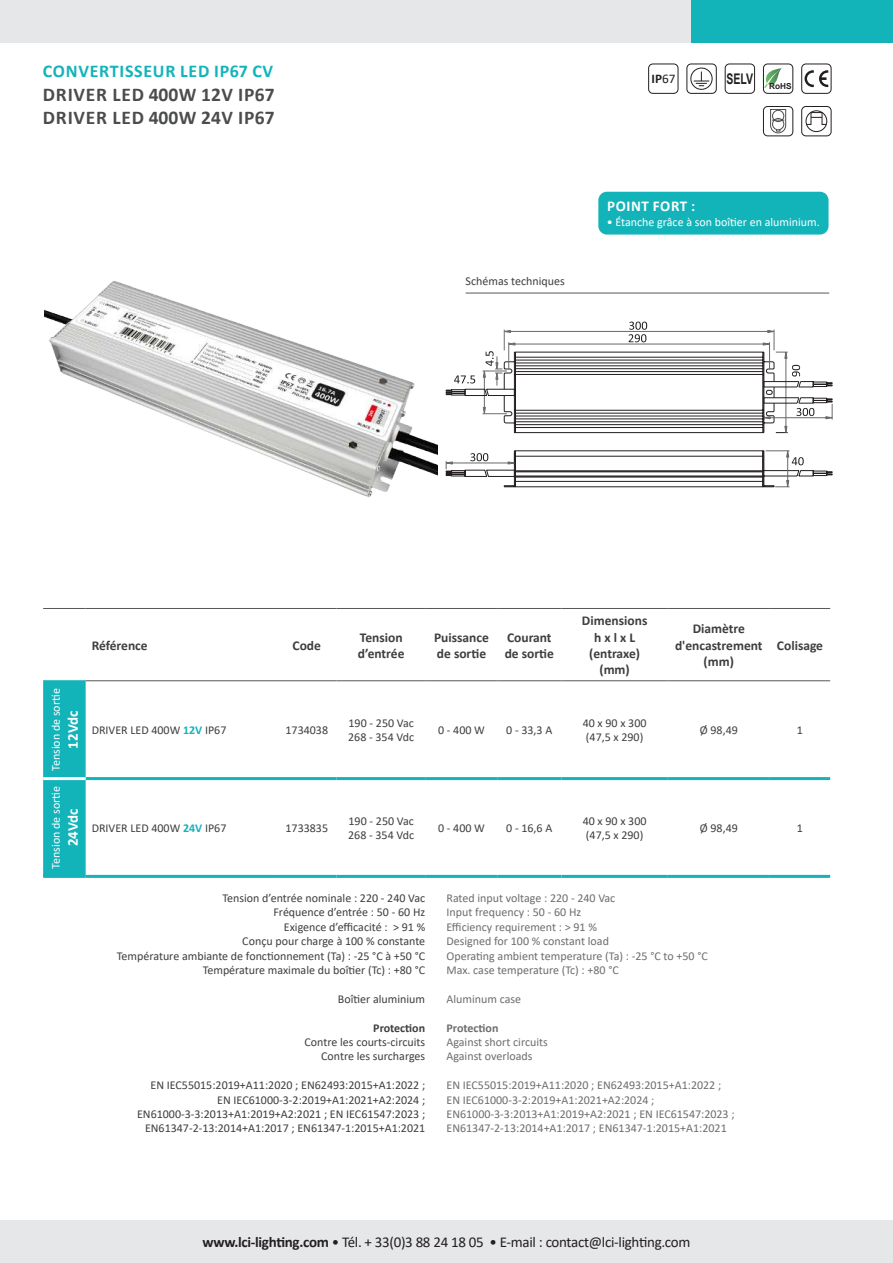
<style>
.page{position:relative;width:893px;height:1263px;background:#fff}
.page>*{position:absolute;margin:0;border:0;box-sizing:border-box;transform-origin:0 0}
.t1{font:700 19.5px/23.4px "Calibri";letter-spacing:.04em;color:#4b4c4d}
.t2{font:700 18px "Calibri";letter-spacing:.04em;color:#13b3ba}
.t3{font:15px "Calibri";letter-spacing:-.02em;color:#231f20}
.t4{font:700 15px "Calibri";color:#fff}
.t5{font:700 15px "Calibri";letter-spacing:.04em;color:#fff}
.t6{font:700 14.7px "Arial";color:#231f20;scale:.71 1}
.t7{font:700 13.5px/16.2px "Calibri";color:#3e3e3f}
.t8{font:700 13.2px "Calibri";color:#231f20}
.t9{font:12px/14.4px "Calibri";color:#3e3e3f}
.t10{font:12px/14.4px "Calibri";color:#6c6d70}
.t11{font:12px "Calibri";color:#fff}
.t12{font:700 12px "Calibri";color:#3e3e3f}
.t13{font:700 12px "Calibri";color:#6c6d70}
.t14{font:700 8.25px "Arial";color:#231f20}
.s1{font-weight:400}
.s2{font-weight:700;color:#13b3ba}
.s3{font-weight:700}
</style>
<div class="page">
<div style="left:0;top:1220px;width:893px;height:43px;background:#e6e7e9"></div>
<div style="left:0;top:0;width:893px;height:43px;background:#e6e7e9"></div>
<div style="left:691px;top:0;width:202px;height:43px;background:#13b3ba"></div>
<hr style="left:466px;top:293px;width:363px;height:1px;background:#57585a">
<div style="left:43px;top:681px;width:43px;height:194px;background:#13b3ba"></div>
<svg style="left:337px;top:681px;width:89px;height:194px"></svg>
<hr style="left:43px;top:608px;width:43px;height:1px;background:#57585a">
<hr style="left:86px;top:608px;width:191px;height:1px;background:#57585a">
<hr style="left:277px;top:608px;width:60px;height:1px;background:#57585a">
<hr style="left:337px;top:608px;width:89px;height:1px;background:#57585a">
<hr style="left:426px;top:608px;width:71px;height:1px;background:#57585a">
<hr style="left:497px;top:608px;width:64px;height:1px;background:#57585a">
<hr style="left:561px;top:608px;width:107px;height:1px;background:#57585a">
<hr style="left:668px;top:608px;width:102px;height:1px;background:#57585a">
<hr style="left:770px;top:608px;width:60px;height:1px;background:#57585a">
<hr style="left:86px;top:680px;width:191px;height:1px;background:#57585a">
<hr style="left:277px;top:680px;width:60px;height:1px;background:#57585a">
<hr style="left:668px;top:680px;width:102px;height:1px;background:#57585a">
<hr style="left:337px;top:680px;width:89px;height:1px;background:#57585a">
<hr style="left:426px;top:680px;width:71px;height:1px;background:#57585a">
<hr style="left:497px;top:680px;width:64px;height:1px;background:#57585a">
<hr style="left:561px;top:680px;width:107px;height:1px;background:#57585a">
<hr style="left:770px;top:680px;width:60px;height:1px;background:#57585a">
<hr style="left:337px;top:875px;width:89px;height:3px;background:#13b3ba">
<hr style="left:426px;top:875px;width:71px;height:3px;background:#13b3ba">
<hr style="left:561px;top:875px;width:107px;height:3px;background:#13b3ba">
<hr style="left:668px;top:875px;width:102px;height:3px;background:#13b3ba">
<hr style="left:770px;top:875px;width:60px;height:3px;background:#13b3ba">
<hr style="left:43px;top:875px;width:43px;height:3px;background:#13b3ba">
<hr style="left:86px;top:875px;width:191px;height:3px;background:#13b3ba">
<hr style="left:277px;top:875px;width:60px;height:3px;background:#13b3ba">
<hr style="left:497px;top:875px;width:64px;height:3px;background:#13b3ba">
<hr style="left:86px;top:777px;width:191px;height:3px;background:#13b3ba">
<hr style="left:277px;top:777px;width:60px;height:3px;background:#13b3ba">
<hr style="left:337px;top:777px;width:89px;height:3px;background:#13b3ba">
<hr style="left:426px;top:777px;width:71px;height:3px;background:#13b3ba">
<hr style="left:497px;top:777px;width:64px;height:3px;background:#13b3ba">
<hr style="left:561px;top:777px;width:107px;height:3px;background:#13b3ba">
<hr style="left:668px;top:777px;width:102px;height:3px;background:#13b3ba">
<hr style="left:770px;top:777px;width:60px;height:3px;background:#13b3ba">
<hr style="left:43px;top:777px;width:43px;height:3px;background:#fff">
<hr style="left:43px;top:680px;width:43px;height:1px;background:#13b3ba">
<div style="left:687px;top:64px;width:29px;height:30px;border:1px solid #231f20;border-radius:4px"></div>
<svg style="left:694px;top:72px;width:15px;height:14px"></svg>
<div style="left:691px;top:68px;width:21px;height:22px;border:1px solid #231f20;border-radius:50%"></div>
<div style="left:763px;top:64px;width:30px;height:30px;border:1px solid #231f20;border-radius:4px"></div>
<svg style="left:763px;top:68px;width:19px;height:20px"></svg>
<div style="left:801px;top:64px;width:30px;height:30px;border:1px solid #231f20;border-radius:4px"></div>
<svg style="left:804px;top:70px;width:24px;height:17px"></svg>
<svg style="left:770px;top:109px;width:16px;height:24px"></svg>
<div style="left:763px;top:106px;width:30px;height:30px;border:1px solid #231f20;border-radius:4px"></div>
<div style="left:801px;top:106px;width:30px;height:30px;border:1px solid #231f20;border-radius:4px"></div>
<div style="left:806px;top:111px;width:21px;height:21px;border:1px solid #231f20;border-radius:50%"></div>
<svg style="left:806px;top:112px;width:20px;height:13px"></svg>
<div style="left:648px;top:64px;width:30px;height:30px;border:1px solid #231f20;border-radius:4px"></div>
<div style="left:725px;top:64px;width:30px;height:30px;border:1px solid #231f20;border-radius:4px"></div>
<img style="left:44px;top:281px;width:394px;height:216px">
<svg style="left:445px;top:322px;width:388px;height:166px"></svg>
<div style="left:598px;top:192px;width:230px;height:43px;background:#13b3ba;border-radius:9px"></div>
<h2 class="t2" style="left:43px;top:59px;width:232px">CONVERTISSEUR LED IP67 CV</h2>
<h1 class="t1" style="left:43px;top:82px;width:233px">DRIVER LED 400W 12V IP67<br>DRIVER LED 400W 24V IP67</h1>
<p class="t8" style="left:651px;top:69px;width:25px">IP<span class="s1">67</span></p>
<p class="t6" style="left:726px;top:68px;width:39px">SELV</p>
<p class="t14" style="left:769px;top:80px;width:24px">RoHS</p>
<p class="t9" style="left:466px;top:274px;width:101px">Schémas techniques</p>
<p class="t5" style="left:607px;top:196px;width:89px">POINT FORT :</p>
<p class="t11" style="left:607px;top:214px;width:214px">• Étanche grâce à son boîtier en aluminium.</p>
<p class="t7" style="left:92px;top:637px;width:58px">Référence</p>
<p class="t7" style="left:293px;top:637px;width:30px">Code</p>
<p class="t7" style="left:358px;top:629px;width:48px">Tension d’entrée</p>
<p class="t7" style="left:434px;top:629px;width:56px">Puissance de sortie</p>
<p class="t7" style="left:505px;top:629px;width:51px">Courant de sortie</p>
<p class="t7" style="left:582px;top:613px;width:67px;text-align:center">Dimensions h x l x L (entraxe) (mm)</p>
<p class="t7" style="left:675px;top:621px;width:89px;text-align:center">Diamètre d'encastrement (mm)</p>
<p class="t7" style="left:777px;top:637px;width:48px">Colisage</p>
<p class="t11" style="left:48px;top:771px;width:84px;rotate:-90deg">Tension de sortie</p>
<p class="t4" style="left:62px;top:748px;width:39px;rotate:-90deg">12Vdc</p>
<p class="t11" style="left:48px;top:869px;width:84px;rotate:-90deg">Tension de sortie</p>
<p class="t4" style="left:62px;top:846px;width:39px;rotate:-90deg">24Vdc</p>
<p class="t9" style="left:92px;top:723px;width:136px">DRIVER LED 400W <span class="s2">12V</span> IP67</p>
<p class="t9" style="left:285px;top:723px;width:44px">1734038</p>
<p class="t9" style="left:348px;top:715px;width:67px">190 - 250 Vac<br>268 - 354 Vdc</p>
<p class="t9" style="left:438px;top:723px;width:48px">0 - 400 W</p>
<p class="t9" style="left:506px;top:723px;width:48px">0 - 33,3 A</p>
<p class="t9" style="left:583px;top:715px;width:65px">40 x 90 x 300 (47,5 x 290)</p>
<p class="t9" style="left:700px;top:723px;width:40px">Ø 98,49</p>
<p class="t9" style="left:797px;top:723px;width:8px">1</p>
<p class="t9" style="left:92px;top:820px;width:136px">DRIVER LED 400W <span class="s2">24V</span> IP67</p>
<p class="t9" style="left:285px;top:820px;width:44px">1733835</p>
<p class="t9" style="left:348px;top:813px;width:67px">190 - 250 Vac<br>268 - 354 Vdc</p>
<p class="t9" style="left:438px;top:820px;width:48px">0 - 400 W</p>
<p class="t9" style="left:506px;top:820px;width:48px">0 - 16,6 A</p>
<p class="t9" style="left:583px;top:813px;width:65px">40 x 90 x 300 (47,5 x 290)</p>
<p class="t9" style="left:700px;top:820px;width:40px">Ø 98,49</p>
<p class="t9" style="left:797px;top:820px;width:8px">1</p>
<p class="t9" style="left:117px;top:890px;width:310px;text-align:right">Tension d’entrée nominale : 220 - 240 Vac<br>Fréquence d’entrée : 50 - 60 Hz<br>Exigence d’efficacité : &gt; 91 %<br>Conçu pour charge à 100 % constante<br>Température ambiante de fonctionnement (Ta) : -25 °C à +50 °C Température maximale du boîtier (Tc) : +80 °C</p>
<p class="t9" style="left:338px;top:991px;width:89px">Boîtier aluminium</p>
<p class="t12" style="left:373px;top:1019px;width:53px">Protection</p>
<p class="t9" style="left:305px;top:1034px;width:122px;text-align:right">Contre les courts-circuits<br>Contre les surcharges</p>
<p class="t9" style="left:137px;top:1078px;width:290px;text-align:right">EN IEC55015:2019+A11:2020 ; EN62493:2015+A1:2022 ; EN IEC61000-3-2:2019+A1:2021+A2:2024 ; EN61000-3-3:2013+A1:2019+A2:2021 ; EN IEC61547:2023 ; EN61347-2-13:2014+A1:2017 ; EN61347-1:2015+A1:2021</p>
<p class="t10" style="left:446px;top:890px;width:263px">Rated input voltage : 220 - 240 Vac<br>Input frequency : 50 - 60 Hz<br>Efficiency requirement : &gt; 91 %<br>Designed for 100 % constant load<br>Operating ambient temperature (Ta) : -25 °C to +50 °C Max. case temperature (Tc) : +80 °C</p>
<p class="t10" style="left:446px;top:991px;width:76px">Aluminum case</p>
<p class="t13" style="left:446px;top:1019px;width:53px">Protection</p>
<p class="t10" style="left:446px;top:1034px;width:103px">Against short circuits<br>Against overloads</p>
<p class="t10" style="left:446px;top:1078px;width:290px">EN IEC55015:2019+A11:2020 ; EN62493:2015+A1:2022 ; EN IEC61000-3-2:2019+A1:2021+A2:2024 ; EN61000-3-3:2013+A1:2019+A2:2021 ; EN IEC61547:2023 ; EN61347-2-13:2014+A1:2017 ; EN61347-1:2015+A1:2021</p>
<p class="t3" style="left:202px;top:1232px;width:489px"><span class="s3">www.lci-lighting.com</span> • Tél. + 33(0)3 88 24 18 05 • E-mail : contact@lci-lighting.com</p>
</div>
